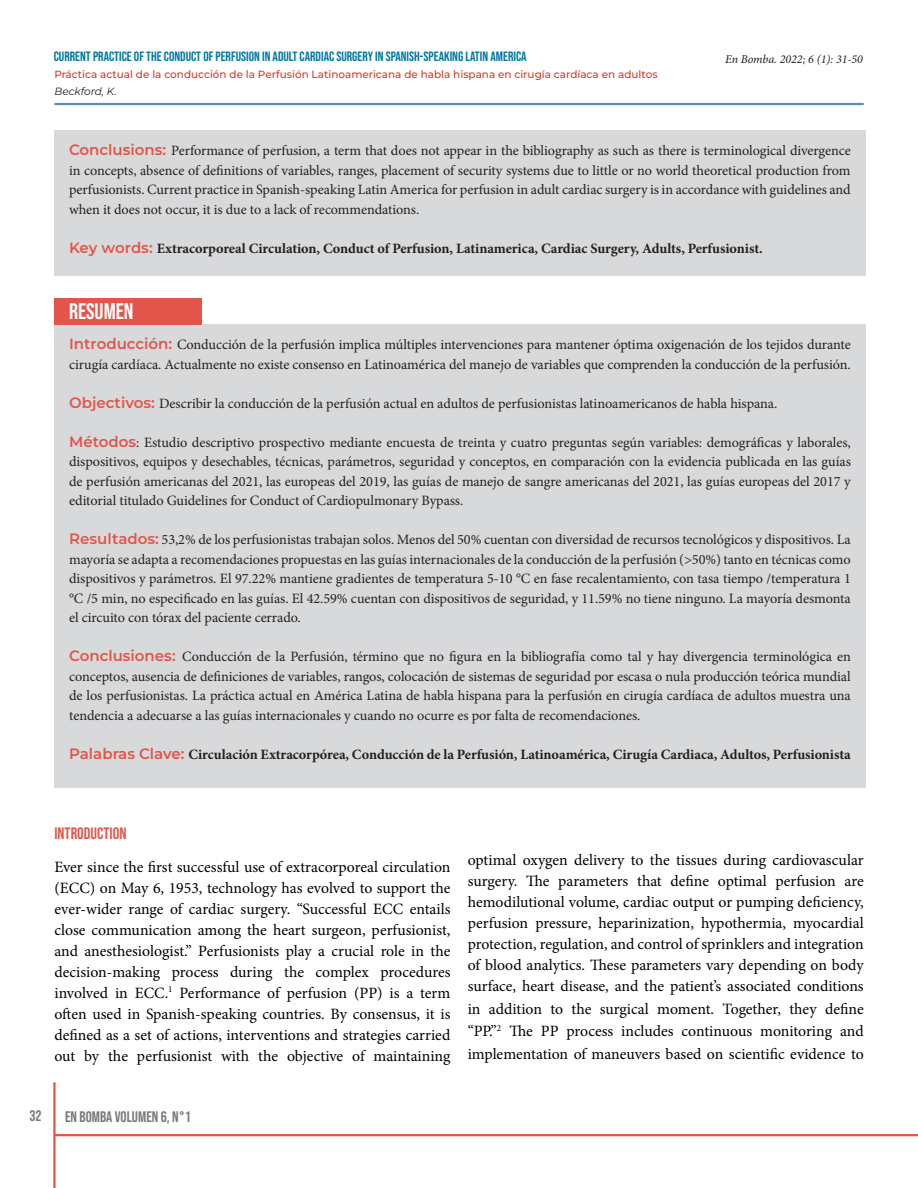
<style>
.page{position:relative;width:918px;height:1188px;background:#fff}
.page>*{position:absolute;margin:0;border:0;box-sizing:border-box;transform-origin:0 0}
.t1{font:22.5px "Bebas Neue";color:#fff}
.t2{font:16.5px "Bebas Neue";color:#e3554a}
.t3{font:15.75px/21px "Minion Pro";color:#000;text-align:justify}
.t4{font:15.3px "Bebas Neue";color:#76787b}
.t5{font:14.25px/19.5px "Minion Pro";letter-spacing:-.005em;color:#231f20;text-align:justify}
.t6{font:700 14.25px "Minion Pro";letter-spacing:-.005em;color:#231f20}
.t7{font:13.5px "Bebas Neue";color:#0176a1}
.t8{font:italic 12px "Minion Pro";color:#231f20}
.t9{font:500 10.5px "Montserrat";color:#db3728}
.t10{font:italic 10.5px "Montserrat";color:#231f20}
.s1{font-family:"Montserrat";font-weight:600;font-size:15px;color:#e3554a}
</style>
<div class="page">
<hr style="left:54px;top:1134px;width:864px;height:2px;background:#e3554a">
<hr style="left:53px;top:1082px;width:3px;height:106px;background:#e3554a">
<div style="left:54px;top:130px;width:812px;height:146px;background:#d8d9db"></div>
<div style="left:54px;top:324px;width:812px;height:464px;background:#d8d9db"></div>
<div style="left:55px;top:298px;width:147px;height:26px;background:#e3554a"></div>
<hr style="left:54px;top:103px;width:810px;height:2px;background:#5490b8">
<p class="t7" style="left:54px;top:49px;width:474px">CURRENT PRACTICE OF THE CONDUCT OF PERFUSION IN ADULT CARDIAC SURGERY IN SPANISH-SPEAKING LATIN AMERICA</p>
<p class="t8" style="left:725px;top:51px;width:139px">En Bomba. 2022; 6 (1): 31-50</p>
<p class="t10" style="left:54px;top:84px;width:64px">Beckford, K.</p>
<p class="t9" style="left:54px;top:67px;width:605px">Práctica actual de la conducción de la Perfusión Latinoamericana de habla hispana en cirugía cardíaca en adultos</p>
<p class="t5" style="left:69px;top:141px;width:783px"><span class="s1">Conclusions:</span> Performance of perfusion, a term that does not appear in the bibliography as such as there is terminological divergence in concepts, absence of definitions of variables, ranges, placement of security systems due to little or no world theoretical production from perfusionists. Current practice in Spanish-speaking Latin America for perfusion in adult cardiac surgery is in accordance with guidelines and when it does not occur, it is due to a lack of recommendations.</p>
<p class="t6" style="left:69px;top:238px;width:695px"><span class="s1">Key words:</span> Extracorporeal Circulation, Conduct of Perfusion, Latinamerica, Cardiac Surgery, Adults, Perfusionist.</p>
<p class="t1" style="left:69px;top:298px;width:66px">RESUMEN</p>
<p class="t5" style="left:69px;top:335px;width:783px"><span class="s1">Introducción:</span> Conducción de la perfusión implica múltiples intervenciones para mantener óptima oxigenación de los tejidos durante cirugía cardíaca. Actualmente no existe consenso en Latinoamérica del manejo de variables que comprenden la conducción de la perfusión.</p>
<p class="t5" style="left:69px;top:393px;width:710px"><span class="s1">Objectivos:</span> Describir la conducción de la perfusión actual en adultos de perfusionistas latinoamericanos de habla hispana.</p>
<p class="t5" style="left:69px;top:432px;width:783px"><span class="s1">Métodos</span>: Estudio descriptivo prospectivo mediante encuesta de treinta y cuatro preguntas según variables: demográficas y laborales, dispositivos, equipos y desechables, técnicas, parámetros, seguridad y conceptos, en comparación con la evidencia publicada en las guías de perfusión americanas del 2021, las europeas del 2019, las guías de manejo de sangre americanas del 2021, las guías europeas del 2017 y editorial titulado Guidelines for Conduct of Cardiopulmonary Bypass.</p>
<p class="t5" style="left:69px;top:530px;width:783px"><span class="s1">Resultados:</span> 53,2% de los perfusionistas trabajan solos. Menos del 50% cuentan con diversidad de recursos tecnológicos y dispositivos. La mayoría se adapta a recomendaciones propuestas en las guías internacionales de la conducción de la perfusión (&gt;50%) tanto en técnicas como dispositivos y parámetros. El 97.22% mantiene gradientes de temperatura 5-10 °C en fase recalentamiento, con tasa tiempo /temperatura 1 °C /5 min, no especificado en las guías. El 42.59% cuentan con dispositivos de seguridad, y 11.59% no tiene ninguno. La mayoría desmonta el circuito con tórax del paciente cerrado.</p>
<p class="t5" style="left:69px;top:647px;width:783px"><span class="s1">Conclusiones:</span> Conducción de la Perfusión, término que no figura en la bibliografía como tal y hay divergencia terminológica en conceptos, ausencia de definiciones de variables, rangos, colocación de sistemas de seguridad por escasa o nula producción teórica mundial de los perfusionistas. La práctica actual en América Latina de habla hispana para la perfusión en cirugía cardíaca de adultos muestra una tendencia a adecuarse a las guías internacionales y cuando no ocurre es por falta de recomendaciones.</p>
<p class="t6" style="left:69px;top:744px;width:783px"><span class="s1">Palabras Clave:</span> Circulación Extracorpórea, Conducción de la Perfusión, Latinoamérica, Cirugía Cardiaca, Adultos, Perfusionista</p>
<p class="t2" style="left:54px;top:823px;width:73px">INTRODUCTION</p>
<p class="t3" style="left:54px;top:856px;width:398px">Ever since the first successful use of extracorporeal circulation (ECC) on May 6, 1953, technology has evolved to support the ever-wider range of cardiac surgery. “Successful ECC entails close communication among the heart surgeon, perfusionist, and anesthesiologist.” Perfusionists play a crucial role in the decision-making process during the complex procedures involved in ECC.<sup>1</sup> Performance of perfusion (PP) is a term often used in Spanish-speaking countries. By consensus, it is defined as a set of actions, interventions and strategies carried out by the perfusionist with the objective of maintaining</p>
<p class="t3" style="left:468px;top:850px;width:398px">optimal oxygen delivery to the tissues during cardiovascular surgery. The parameters that define optimal perfusion are hemodilutional volume, cardiac output or pumping deficiency, perfusion pressure, heparinization, hypothermia, myocardial protection, regulation, and control of sprinklers and integration of blood analytics. These parameters vary depending on body surface, heart disease, and the patient’s associated conditions</p>
<p class="t3" style="left:468px;top:998px;width:398px;line-height:22.5px">in addition to the surgical moment. Together, they define “PP.”<sup>2</sup> The PP process includes continuous monitoring and implementation of maneuvers based on scientific evidence to</p>
<p class="t4" style="left:30px;top:1107px;width:14px">32</p>
<p class="t4" style="left:65px;top:1108px;width:127px">EN BOMBA VOLUMEN 6, N°1</p>
</div>
